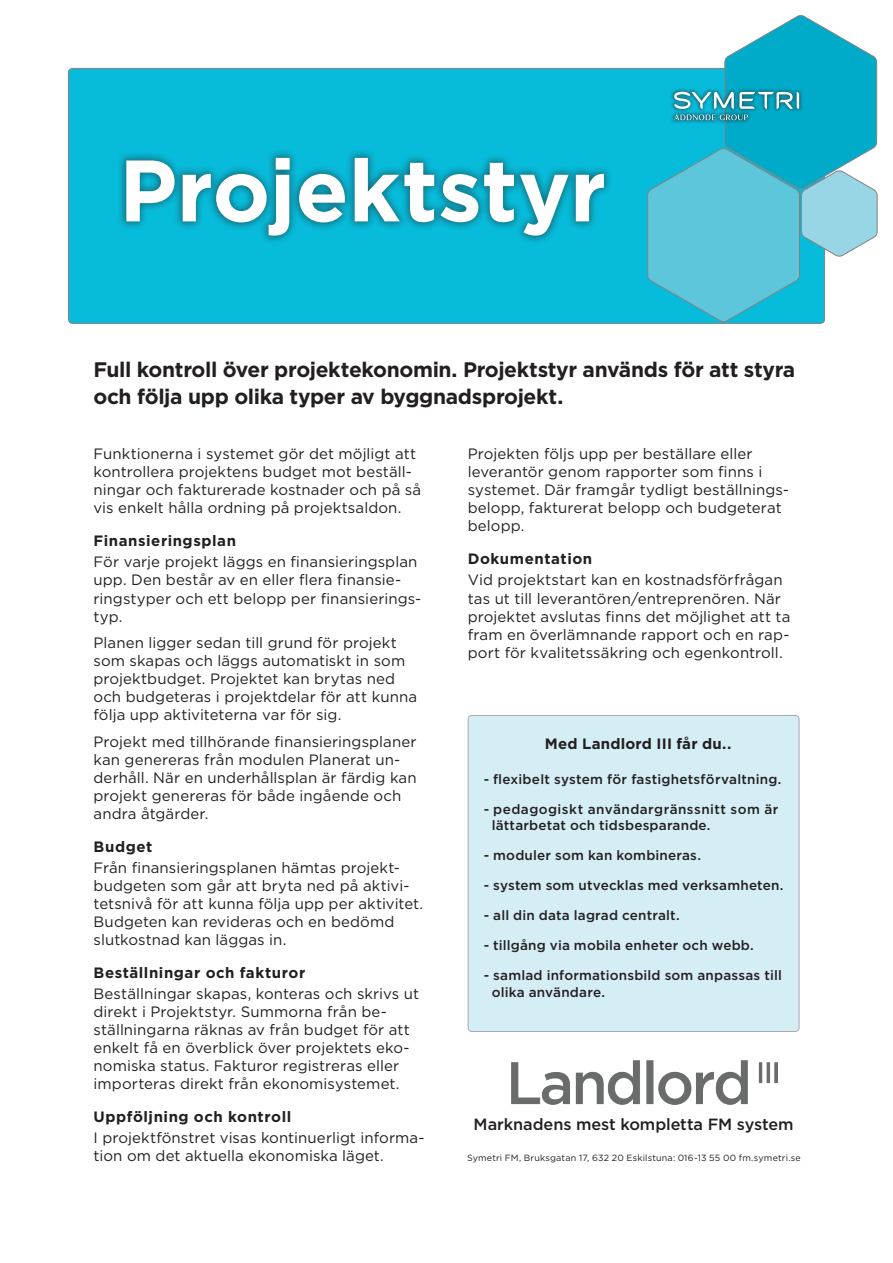
<style>
.page{position:relative;width:893px;height:1263px;background:#fff}
.page>*{position:absolute;margin:0;border:0;box-sizing:border-box;transform-origin:0 0}
.t1{font:700 87px "Gotham";letter-spacing:-.005em;color:#fff}
.t2{font:700 21px/27px "Gotham";letter-spacing:-.02em;color:#231f20}
.t3{font:500 16.2px "Gotham";letter-spacing:-.005em;color:#231f20}
.t4{font:15px/18px "Gotham";letter-spacing:.005em;color:#231f20}
.t5{font:700 15px "Gotham";letter-spacing:.035em;color:#231f20}
.t6{font:700 15px "Gotham";letter-spacing:.01em;color:#231f20}
.t7{font:500 13.5px/16.5px "Gotham";letter-spacing:.015em;color:#231f20}
.t8{font:9px "Gotham";letter-spacing:.02em;color:#231f20}
</style>
<div class="page">
<img style="left:511px;top:1061px;width:267px;height:44px">
<div style="left:468px;top:715px;width:331px;height:316px;background:#d5eef5;border-radius:4px"></div>
<div style="left:468px;top:715px;width:331px;height:317px;border:1px solid #a8a9ad;border-radius:4px"></div>
<div style="left:68px;top:68px;width:757px;height:255px;background:#07bbda;border-radius:4px"></div>
<svg style="left:647px;top:15px;width:230px;height:307px"></svg>
<div style="left:117px;top:149px;width:496px;height:96px;background:#231f20;opacity:.5"></div>
<h1 class="t1" style="left:119px;top:140px;width:489px">Projektstyr</h1>
<h2 class="t2" style="left:94px;top:356px;width:703px">Full kontroll över projektekonomin. Projektstyr används för att styra och följa upp olika typer av byggnadsprojekt.</h2>
<p class="t4" style="left:94px;top:445px;width:329px">Funktionerna i systemet gör det möjligt att kontrollera projektens budget mot beställ&shy;ningar och fakturerade kostnader och på så vis enkelt hålla ordning på projektsaldon.</p>
<p class="t5" style="left:94px;top:532px;width:144px">Finansieringsplan</p>
<p class="t4" style="left:94px;top:553px;width:329px">För varje projekt läggs en finansieringsplan upp. Den består av en eller flera finansie&shy;ringstyper och ett belopp per finansierings&shy;typ.</p>
<p class="t4" style="left:94px;top:633px;width:325px">Planen ligger sedan till grund för projekt som skapas och läggs automatiskt in som projektbudget. Projektet kan brytas ned och budgeteras i projektdelar för att kunna följa upp aktiviteterna var för sig.</p>
<p class="t4" style="left:94px;top:732px;width:325px">Projekt med tillhörande finansieringsplaner kan genereras från modulen Planerat un&shy;derhåll. När en underhållsplan är färdig kan projekt genereras för både ingående och andra åtgärder.</p>
<p class="t5" style="left:94px;top:837px;width:60px">Budget</p>
<p class="t4" style="left:94px;top:858px;width:331px">Från finansieringsplanen hämtas projekt&shy;budgeten som går att bryta ned på aktivi&shy;tetsnivå för att kunna följa upp per aktivitet.<br>Budgeten kan revideras och en bedömd slutkostnad kan läggas in.</p>
<p class="t5" style="left:94px;top:963px;width:213px">Beställningar och fakturor</p>
<p class="t4" style="left:94px;top:984px;width:327px">Beställningar skapas, konteras och skrivs ut direkt i Projektstyr. Summorna från be&shy;ställningarna räknas av från budget för att enkelt få en överblick över projektets eko&shy;nomiska status. Fakturor registreras eller importeras direkt från ekonomisystemet.</p>
<p class="t5" style="left:94px;top:1107px;width:199px">Uppföljning och kontroll</p>
<p class="t4" style="left:94px;top:1128px;width:332px">I projektfönstret visas kontinuerligt informa&shy;tion om det aktuella ekonomiska läget.</p>
<p class="t4" style="left:468px;top:445px;width:323px">Projekten följs upp per beställare eller leverantör genom rapporter som finns i systemet. Där framgår tydligt beställnings&shy;belopp, fakturerat belopp och budgeterat belopp.</p>
<p class="t5" style="left:468px;top:550px;width:126px">Dokumentation</p>
<p class="t4" style="left:468px;top:571px;width:324px">Vid projektstart kan en kostnadsförfrågan tas ut till leverantören/entreprenören. När projektet avslutas finns det möjlighet att ta fram en överlämnande rapport och en rap&shy;port för kvalitetssäkring och egenkontroll.</p>
<p class="t6" style="left:545px;top:735px;width:188px">Med Landlord III får du..</p>
<p class="t7" style="left:484px;top:770px;width:299px">- flexibelt system för fastighetsförvaltning.</p>
<p class="t7" style="left:492px;top:800px;width:288px;text-indent:-8px">- pedagogiskt användargränssnitt som är lättarbetat och tidsbesparande.</p>
<p class="t7" style="left:484px;top:847px;width:219px">- moduler som kan kombineras.</p>
<p class="t7" style="left:484px;top:877px;width:301px">- system som utvecklas med verksamheten.</p>
<p class="t7" style="left:484px;top:907px;width:198px">- all din data lagrad centralt.</p>
<p class="t7" style="left:484px;top:937px;width:272px">- tillgång via mobila enheter och webb.</p>
<p class="t7" style="left:492px;top:967px;width:292px;text-indent:-8px">- samlad informationsbild som anpassas till olika användare.</p>
<p class="t3" style="left:473px;top:1115px;width:322px">Marknadens mest kompletta FM system</p>
<p class="t8" style="left:467px;top:1153px;width:335px">Symetri FM, Bruksgatan 17, 632 20 Eskilstuna: 016-13 55 00 fm.symetri.se</p>
</div>
